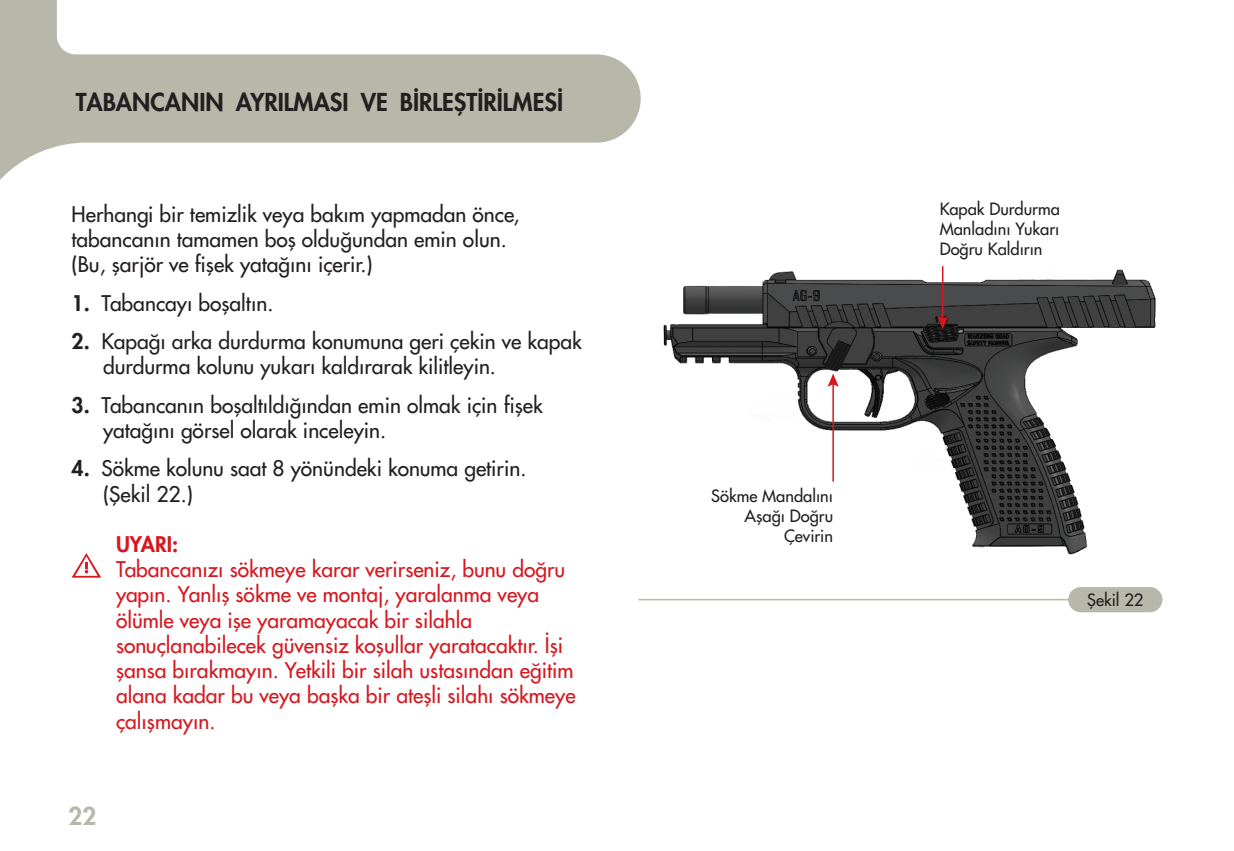
<style>
.page{position:relative;width:1234px;height:851px;background:#fff}
.page>*{position:absolute;margin:0;border:0;box-sizing:border-box;transform-origin:0 0}
.t1{font:24px "Futura Heavy Tr";color:#231f20}
.t2{font:24px "Futura Heavy Tr";color:#b7b7aa}
.t3{font:21px/25.2px "Futura Normal Tr";color:#231f20}
.t4{font:21px/25.2px "Futura Normal Tr";color:#d7171f}
.t5{font:21px "Futura Heavy Tr";color:#d7171f}
.t6{font:16.5px/19.8px "Futura Normal Tr";color:#231f20;text-align:right}
.s1{font-family:"Futura Heavy Tr"}
</style>
<div class="page">
<svg style="left:0;top:0;width:640px;height:180px;fill:#b7b7aa"></svg>
<svg style="left:72px;top:553px;width:29px;height:24px"></svg>
<img style="left:663px;top:266px;width:493px;height:289px">
<hr style="left:832px;top:382px;width:1px;height:99px;background:#d7171f">
<svg style="left:827px;top:373px;width:11px;height:13px"></svg>
<hr style="left:941px;top:266px;width:2px;height:54px;background:#d7171f">
<svg style="left:936px;top:316px;width:12px;height:13px"></svg>
<hr style="left:638px;top:598px;width:524px;height:2px;background:#b7b7aa">
<div style="left:1067px;top:587px;width:95px;height:25px;background:#b7b7aa;border-radius:13px"></div>
<p class="t1" style="left:76px;top:86px;width:488px">TABANCANIN AYRILMASI VE BİRLEŞTİRİLMESİ</p>
<p class="t3" style="left:72px;top:201px;width:449px">Herhangi bir temizlik veya bakım yapmadan önce, tabancanın tamamen boş olduğundan emin olun. (Bu, şarjör ve fişek yatağını içerir.)</p>
<p class="t3" style="left:72px;top:290px;width:203px"><span class="s1">1.</span> Tabancayı boşaltın.</p>
<p class="t3" style="left:103px;top:328px;width:480px;text-indent:-31px"><span class="s1">2.</span> Kapağı arka durdurma konumuna geri çekin ve kapak durdurma kolunu yukarı kaldırarak kilitleyin.</p>
<p class="t3" style="left:103px;top:392px;width:441px;text-indent:-31px"><span class="s1">3.</span> Tabancanın boşaltıldığından emin olmak için fişek yatağını görsel olarak inceleyin.</p>
<p class="t3" style="left:103px;top:456px;width:425px;text-indent:-31px"><span class="s1">4.</span> Sökme kolunu saat 8 yönündeki konuma getirin. (Şekil 22.)</p>
<p class="t5" style="left:116px;top:530px;width:64px">UYARI:</p>
<p class="t4" style="left:116px;top:556px;width:461px">Tabancanızı sökmeye karar verirseniz, bunu doğru yapın. Yanlış sökme ve montaj, yaralanma veya ölümle veya işe yaramayacak bir silahla sonuçlanabilecek güvensiz koşullar yaratacaktır. İşi şansa bırakmayın. Yetkili bir silah ustasından eğitim alana kadar bu veya başka bir ateşli silahı sökmeye çalışmayın.</p>
<p class="t2" style="left:69px;top:800px;width:29px">22</p>
<p class="t6" style="left:711px;top:486px;width:123px">Sökme Mandalını<br>Aşağı Doğru<br>Çevirin</p>
<p class="t6" style="left:939px;top:199px;width:122px;text-align:justify">Kapak Durdurma Manladını Yukarı Doğru Kaldırın</p>
<p class="t6" style="left:1086px;top:590px;width:58px">Şekil 22</p>
</div>
